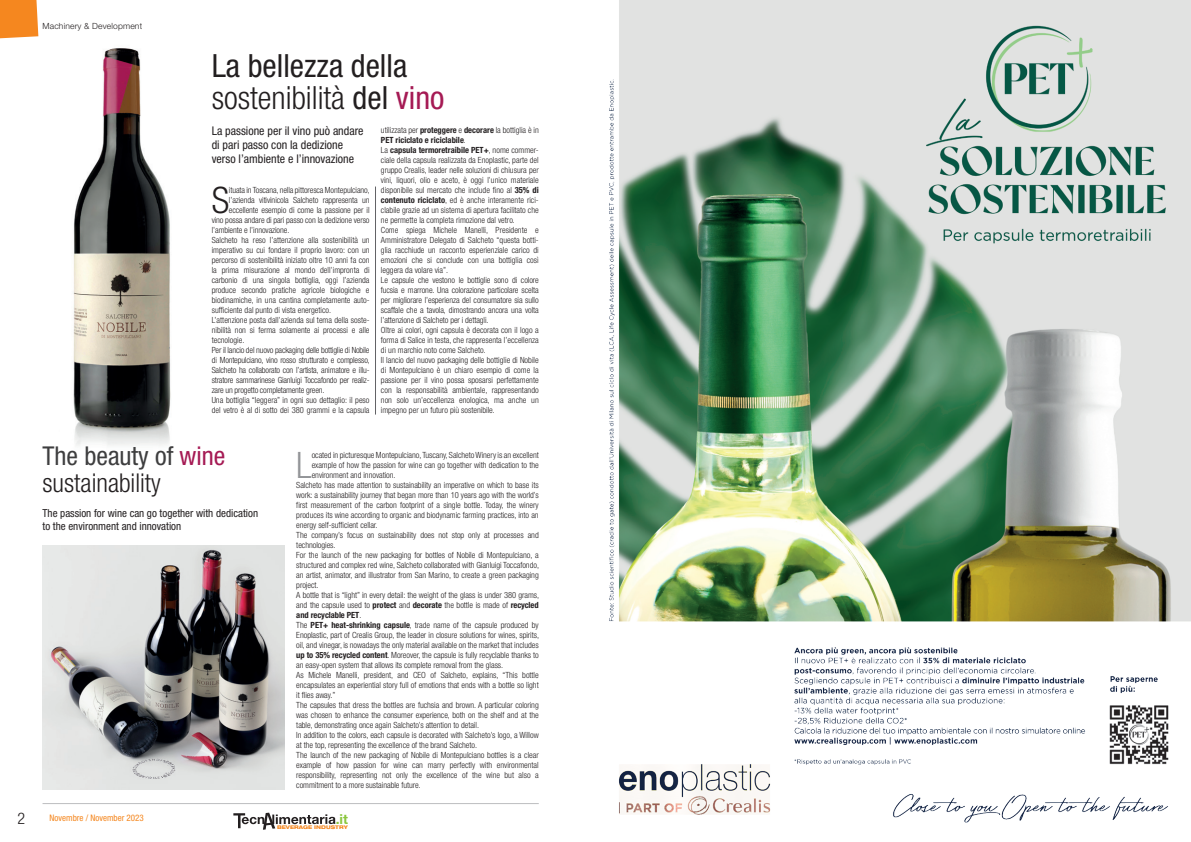
<style>
.page{position:relative;width:1191px;height:842px;background:#fff}
.page>*{position:absolute;margin:0;border:0;box-sizing:border-box;transform-origin:0 0}
.ITALIANO_SILLABATO{font:300 condensed 36.5px "Helvetica Neue LT Std";color:#231f20}
.Testo_INGLESE{font:300 condensed 36.5px "Helvetica Neue LT Std";color:#939598}
.t1{font:condensed 32px/32px "Helvetica Neue LT Std";color:#231f20}
.t2{font:300 condensed 26px/27px "Helvetica Neue LT Std";color:#231f20}
.t3{font:300 condensed 16px "Helvetica Neue LT Std";color:#231f20}
.t4{font:700 13.7px "Helvetica Neue";color:#8bc63e}
.Testo_INGLESE-2{font:condensed 12px/14.4px "Helvetica Neue LT Std";color:#231f20}
.Testo_INGLESE-3{font:condensed 11px/13.2px "Helvetica Neue LT Std";color:#231f20}
.t5{font:condensed 9px "Helvetica Neue LT Std";color:#f5871f}
.ITALIANO_SILLABATO-2{font:300 condensed 8.5px/10px "Helvetica Neue LT Std";color:#231f20;text-align:justify}
.Testo_INGLESE-4{font:300 condensed 8.5px/10px "Helvetica Neue LT Std";letter-spacing:-.005em;color:#231f20;text-align:justify}
.ITALIANO_SILLABATO-3{font:700 condensed 8.5px/10px "Helvetica Neue LT Std";color:#231f20}
.t6{font:300 8.5px "Helvetica Neue LT Std";letter-spacing:.02em;color:#231f20}
.t7{font:800 expanded 5px "Helvetica Neue LT Std";color:#f5871f}
.s1{font-weight:300}
.s2{color:#a51a54}
.s3{font-weight:700}
.s4{font-weight:400;color:#3e3e3f}
.s5{font-weight:400;color:#a51a54}
</style>
<div class="page">
<img style="left:73px;top:48px;width:98px;height:398px">
<hr style="left:375px;top:187px;width:1px;height:228px;background:#636366">
<img style="left:609px;top:0;width:582px;height:823px">
<img style="left:43px;top:545px;width:242px;height:244px">
<svg style="left:0;top:0;width:38px;height:39px"></svg>
<hr style="left:43px;top:803px;width:496px;height:1px;background:#bcbdc0">
<svg style="left:233px;top:813px;width:102px;height:17px"></svg>
<p class="t6" style="left:43px;top:21px;width:101px">Machinery &amp; Development</p>
<p class="t1" style="left:212px;top:50px;width:234px">La bellezza della <span class="s1">sostenibilità</span> del <span class="s2">vino</span></p>
<p class="Testo_INGLESE-2" style="left:212px;top:123px;width:153px">La passione per il vino può andare di pari passo con la dedizione verso l’ambiente e l’innovazione</p>
<p class="ITALIANO_SILLABATO" style="left:212px;top:179px;width:19px">S</p>
<p class="ITALIANO_SILLABATO-2" style="left:229px;top:185px;width:142px">ituata in Toscana, nella pittoresca Montepulciano,</p>
<p class="ITALIANO_SILLABATO-2" style="left:229px;top:195px;width:142px">l’azienda vitivinicola Salcheto rappresenta un</p>
<p class="ITALIANO_SILLABATO-2" style="left:229px;top:205px;width:142px">eccellente esempio di come la passione per il</p>
<p class="ITALIANO_SILLABATO-2" style="left:212px;top:215px;width:159px">vino possa andare di pari passo con la dedizione verso</p>
<p class="ITALIANO_SILLABATO-2" style="left:212px;top:225px;width:79px">l’ambiente e l’innovazione.</p>
<p class="ITALIANO_SILLABATO-2" style="left:212px;top:235px;width:159px">Salcheto ha reso l’attenzione alla sostenibilità un imperativo su cui fondare il proprio lavoro: con un percorso di sostenibilità iniziato oltre 10 anni fa con la prima misurazione al mondo dell’impronta di carbonio di una singola bottiglia, oggi l’azienda produce secondo pratiche agricole biologiche e biodinamiche, in una cantina completamente auto&shy;sufficiente dal punto di vista energetico.</p>
<p class="ITALIANO_SILLABATO-2" style="left:212px;top:315px;width:159px">L’attenzione posta dall’azienda sul tema della soste&shy;nibilità non si ferma solamente ai processi e alle tecnologie.</p>
<p class="ITALIANO_SILLABATO-2" style="left:212px;top:345px;width:160px">Per il lancio del nuovo packaging delle bottiglie di Nobile di Montepulciano, vino rosso strutturato e complesso, Salcheto ha collaborato con l’artista, animatore e illu&shy;stratore sammarinese Gianluigi Toccafondo per realiz&shy;zare un progetto completamente green.</p>
<p class="ITALIANO_SILLABATO-2" style="left:212px;top:395px;width:159px">Una bottiglia “leggera” in ogni suo dettaglio: il peso del vetro è al di sotto dei 380 grammi e la capsula</p>
<p class="ITALIANO_SILLABATO-3" style="left:381px;top:124px;width:159px"><span class="s1">utilizzata per</span> proteggere <span class="s1">e</span> decorare <span class="s1">la bottiglia è in<br></span>PET riciclato e riciclabile<span class="s1">.</span></p>
<p class="ITALIANO_SILLABATO-2" style="left:381px;top:145px;width:159px">La <span class="s3">capsula termoretraibile PET+</span>, nome commer&shy;ciale della capsula realizzata da Enoplastic, parte del gruppo Crealis, leader nelle soluzioni di chiusura per vini, liquori, olio e aceto, è oggi l’unico materiale disponibile sul mercato che include fino al <span class="s3">35% di contenuto riciclato</span>, ed è anche interamente rici&shy;clabile grazie ad un sistema di apertura facilitato che ne permette la completa rimozione dal vetro.</p>
<p class="ITALIANO_SILLABATO-2" style="left:381px;top:225px;width:159px">Come spiega Michele Manelli, Presidente e Amministratore Delegato di Salcheto “questa botti&shy;glia racchiude un racconto esperienziale carico di emozioni che si conclude con una bottiglia così leggera da volare via”.</p>
<p class="ITALIANO_SILLABATO-2" style="left:381px;top:275px;width:159px">Le capsule che vestono le bottiglie sono di colore fucsia e marrone. Una colorazione particolare scelta per migliorare l’esperienza del consumatore sia sullo scaffale che a tavola, dimostrando ancora una volta l’attenzione di Salcheto per i dettagli.</p>
<p class="ITALIANO_SILLABATO-2" style="left:381px;top:325px;width:159px">Oltre ai colori, ogni capsula è decorata con il logo a forma di Salice in testa, che rappresenta l’eccellenza di un marchio noto come Salcheto.</p>
<p class="ITALIANO_SILLABATO-2" style="left:381px;top:355px;width:159px">Il lancio del nuovo packaging delle bottiglie di Nobile di Montepulciano è un chiaro esempio di come la passione per il vino possa sposarsi perfettamente con la responsabilità ambientale, rappresentando non solo un’eccellenza enologica, ma anche un impegno per un futuro più sostenibile.</p>
<p class="t2" style="left:43px;top:442px;width:184px"><span class="s4">The beauty of</span> <span class="s5">wine </span>sustainability</p>
<p class="Testo_INGLESE-3" style="left:43px;top:506px;width:217px">The passion for wine can go together with dedication to the environment and innovation</p>
<h3 class="t3" style="left:17px;top:809px;width:9px">2</h3>
<p class="t5" style="left:50px;top:812px;width:96px">Novembre / November 2023</p>
<p class="Testo_INGLESE" style="left:296px;top:444px;width:17px">L</p>
<p class="Testo_INGLESE-4" style="left:312px;top:449px;width:229px">ocated in picturesque Montepulciano, Tuscany, Salcheto Winery is an excellent example of how the passion for wine can go together with dedication to the environment and innovation.</p>
<p class="Testo_INGLESE-4" style="left:296px;top:479px;width:244px">Salcheto has made attention to sustainability an imperative on which to base its work: a sustainability journey that began more than 10 years ago with the world’s first measurement of the carbon footprint of a single bottle. Today, the winery produces its wine according to organic and biodynamic farming practices, into an energy self-sufficient cellar.</p>
<p class="Testo_INGLESE-4" style="left:296px;top:529px;width:244px">The company’s focus on sustainability does not stop only at processes and technologies.</p>
<p class="Testo_INGLESE-4" style="left:296px;top:549px;width:244px">For the launch of the new packaging for bottles of Nobile di Montepulciano, a structured and complex red wine, Salcheto collaborated with Gianluigi Toccafondo, an artist, animator, and illustrator from San Marino, to create a green packaging project.</p>
<p class="Testo_INGLESE-4" style="left:296px;top:589px;width:244px">A bottle that is “light” in every detail: the weight of the glass is under 380 grams, and the capsule used to <span class="s3">protect</span> and <span class="s3">decorate</span> the bottle is made of <span class="s3">recycled and recyclable PET</span>.</p>
<p class="Testo_INGLESE-4" style="left:296px;top:619px;width:244px">The <span class="s3">PET+ heat-shrinking capsule</span>, trade name of the capsule produced by Enoplastic, part of Crealis Group, the leader in closure solutions for wines, spirits, oil, and vinegar, is nowadays the only material available on the market that includes <span class="s3">up to 35% recycled content</span>. Moreover, the capsule is fully recyclable thanks to an easy-open system that allows its complete removal from the glass.</p>
<p class="Testo_INGLESE-4" style="left:296px;top:669px;width:244px">As Michele Manelli, president, and CEO of Salcheto, explains, “This bottle encapsulates an experiential story full of emotions that ends with a bottle so light it flies away.”</p>
<p class="Testo_INGLESE-4" style="left:296px;top:699px;width:244px">The capsules that dress the bottles are fuchsia and brown. A particular coloring was chosen to enhance the consumer experience, both on the shelf and at the table, demonstrating once again Salcheto’s attention to detail.</p>
<p class="Testo_INGLESE-4" style="left:296px;top:729px;width:244px">In addition to the colors, each capsule is decorated with Salcheto’s logo, a Willow at the top, representing the excellence of the brand Salcheto.</p>
<p class="Testo_INGLESE-4" style="left:296px;top:749px;width:244px">The launch of the new packaging of Nobile di Montepulciano bottles is a clear example of how passion for wine can marry perfectly with environmental responsibility, representing not only the excellence of the wine but also a commitment to a more sustainable future.</p>
<h3 class="t4" style="left:336px;top:808px;width:14px">.it</h3>
<p class="t7" style="left:277px;top:824px;width:72px">BEVERAGE INDUSTRY</p>
</div>
